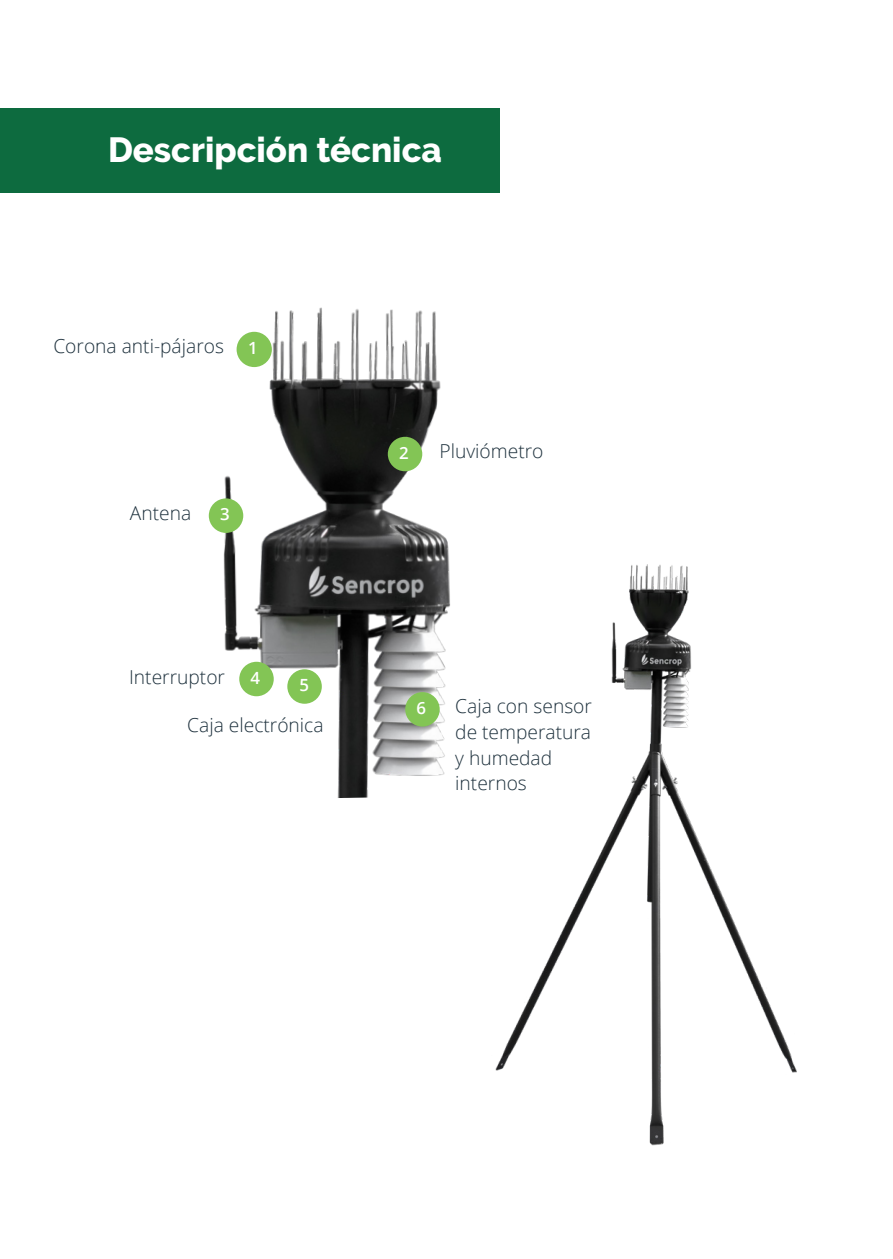
<style>
.page{position:relative;width:893px;height:1259px;background:#fff}
.page>*{position:absolute;margin:0;border:0;box-sizing:border-box;transform-origin:0 0}
.t1{font:800 34.8px "Raleway";color:#fff}
.Text_default{font:300 19.2px/25.5px "Open Sans";color:#1f323e}
.t2{font:600 16.8px "Open Sans";color:#fff}
</style>
<div class="page">
<img style="left:208px;top:307px;width:243px;height:491px">
<div style="left:0;top:108px;width:500px;height:85px;background:#0d6b3f"></div>
<div style="left:237px;top:332px;width:35px;height:35px;background:#83c555;border-radius:50%"></div>
<div style="left:209px;top:498px;width:34px;height:35px;background:#83c555;border-radius:50%"></div>
<div style="left:388px;top:437px;width:34px;height:34px;background:#83c555;border-radius:50%"></div>
<div style="left:239px;top:662px;width:35px;height:34px;background:#83c555;border-radius:50%"></div>
<div style="left:287px;top:669px;width:35px;height:35px;background:#83c555;border-radius:50%"></div>
<img style="left:495px;top:564px;width:302px;height:582px">
<div style="left:405px;top:692px;width:35px;height:34px;background:#83c555;border-radius:50%"></div>
<p class="t1" style="left:108px;top:130px;width:335px">Descripción técnica</p>
<p class="Text_default" style="left:53px;top:333px;width:172px">Corona anti-pájaros</p>
<p class="t2" style="left:248px;top:336px;width:11px">1</p>
<p class="Text_default" style="left:130px;top:499px;width:63px">Antena</p>
<p class="t2" style="left:220px;top:503px;width:11px">3</p>
<p class="Text_default" style="left:129px;top:663px;width:97px">Interruptor</p>
<p class="t2" style="left:251px;top:666px;width:11px">4</p>
<p class="t2" style="left:300px;top:673px;width:11px">5</p>
<p class="Text_default" style="left:187px;top:711px;width:138px">Caja electrónica</p>
<p class="t2" style="left:399px;top:441px;width:11px">2</p>
<p class="Text_default" style="left:439px;top:438px;width:105px">Pluviómetro</p>
<p class="t2" style="left:417px;top:696px;width:11px">6</p>
<p class="Text_default" style="left:455px;top:693px;width:138px">Caja con sensor de temperatura y humedad internos</p>
</div>
